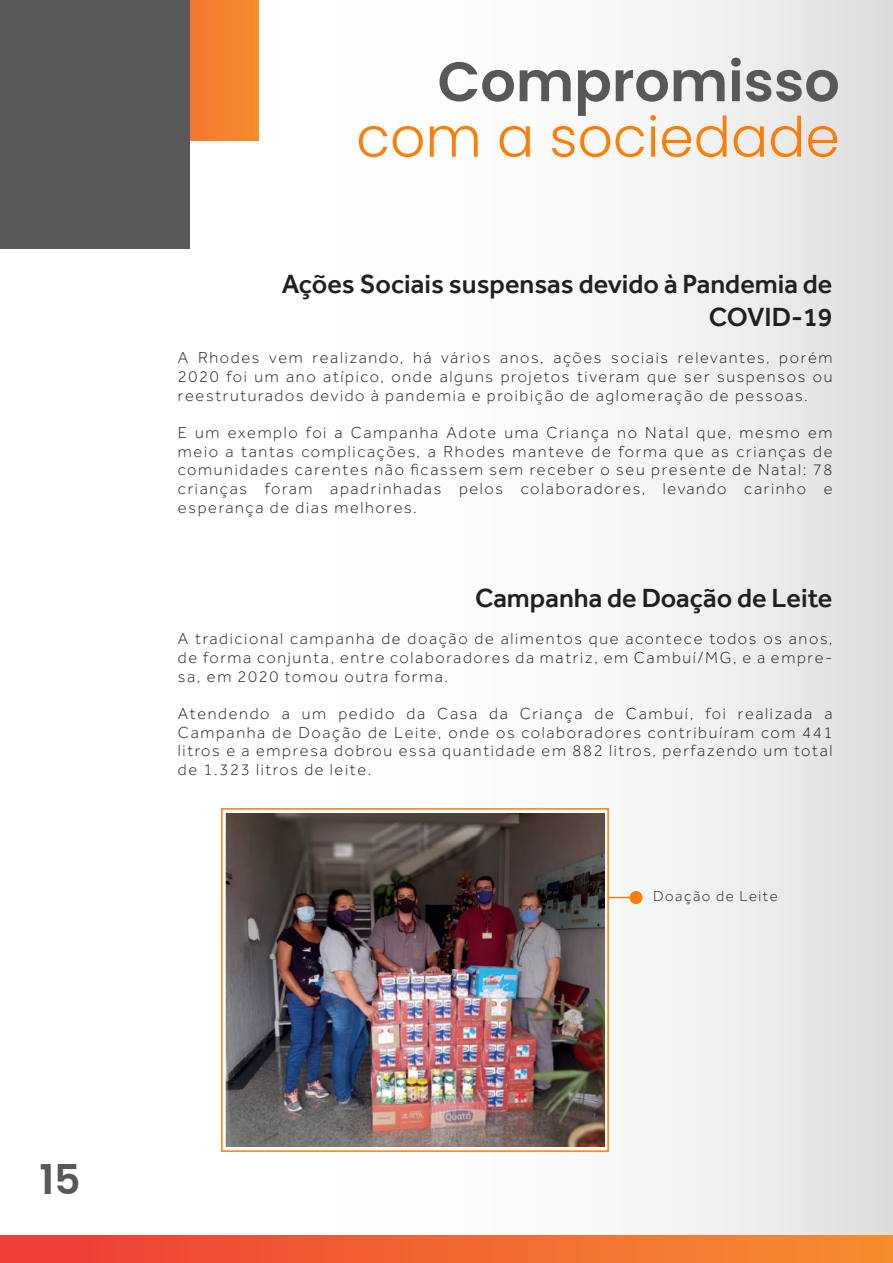
<style>
.page{position:relative;width:893px;height:1263px;background:#fff}
.page>*{position:absolute;margin:0;border:0;box-sizing:border-box;transform-origin:0 0}
.t1{font:600 55.65px "Poppins";color:#57585a}
.t2{font:300 55.5px "Poppins";color:#fc7e06}
.t3{font:600 41.1px "Poppins";color:#57585a}
.t4{font:500 27px/32.4px "Effra";color:#231f20;text-align:right}
.t5{font:300 16.5px/18.8px "Effra";letter-spacing:.1em;color:#231f20;text-align:justify}
.t6{font:300 15px "Effra";letter-spacing:.1em;color:#231f20}
</style>
<div class="page">
<div style="left:4px;top:0;width:889px;height:1263px;background:linear-gradient(to right,#fff,#eae9ea)"></div>
<div style="left:37px;top:0;width:222px;height:141px;background:#f48230"></div>
<div style="left:0;top:0;width:189px;height:248px;background:#57585a"></div>
<div style="left:0;top:1235px;width:893px;height:28px;background:linear-gradient(to right,#ee3b36,#f68f2f)"></div>
<div style="left:221px;top:808px;width:388px;height:344px;border:1px solid #fc7e06"></div>
<svg style="left:608px;top:897px;width:21px;height:1px"></svg>
<div style="left:629px;top:891px;width:14px;height:13px;background:#fc7e06;border-radius:50%"></div>
<img style="left:226px;top:814px;width:378px;height:332px">
<h1 class="t1" style="left:438px;top:49px;width:404px">Compromisso</h1>
<h2 class="t2" style="left:356px;top:105px;width:485px">com a sociedade</h2>
<h3 class="t4" style="left:282px;top:268px;width:552px">Ações Sociais suspensas devido à Pandemia de<br>COVID-19</h3>
<p class="t5" style="left:178px;top:348px;width:656px">A Rhodes vem realizando, há vários anos, ações sociais relevantes, porém 2020 foi um ano atípico, onde alguns projetos tiveram que ser suspensos ou reestruturados devido à pandemia e proibição de aglomeração de pessoas.</p>
<p class="t5" style="left:178px;top:423px;width:656px">E um exemplo foi a Campanha Adote uma Criança no Natal que, mesmo em meio a tantas complicações, a Rhodes manteve de forma que as crianças de comunidades carentes não ficassem sem receber o seu presente de Natal: 78 crianças foram apadrinhadas pelos colaboradores, levando carinho e esperança de dias melhores.</p>
<h3 class="t4" style="left:475px;top:581px;width:359px">Campanha de Doação de Leite</h3>
<p class="t5" style="left:178px;top:629px;width:656px">A tradicional campanha de doação de alimentos que acontece todos os anos, de forma conjunta, entre colaboradores da matriz, em Cambuí/MG, e a empre&shy;sa, em 2020 tomou outra forma.</p>
<p class="t5" style="left:178px;top:704px;width:656px">Atendendo a um pedido da Casa da Criança de Cambuí, foi realizada a Campanha de Doação de Leite, onde os colaboradores contribuíram com 441 litros e a empresa dobrou essa quantidade em 882 litros, perfazendo um total de 1.323 litros de leite.</p>
<p class="t6" style="left:653px;top:888px;width:126px">Doação de Leite</p>
<h3 class="t3" style="left:39px;top:1156px;width:43px">15</h3>
</div>
